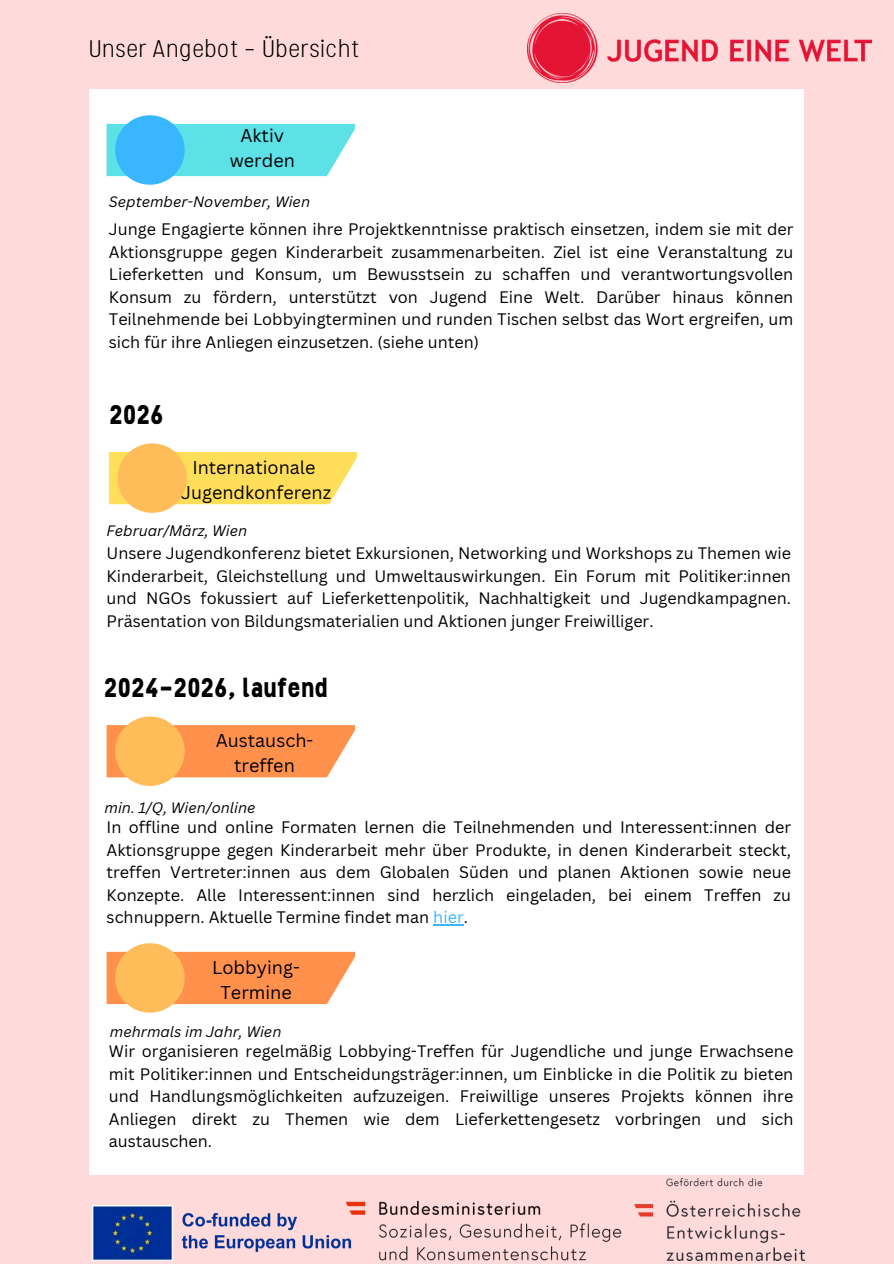
<style>
.page{position:relative;width:894px;height:1264px;background:#fff}
.page>*{position:absolute;margin:0;border:0;box-sizing:border-box;transform-origin:0 0}
.t1{font:700 27px "Stellar";color:#000}
.t2{font:300 24px "Stellar";color:#000}
.t3{font:18px/24.8px "Canva Sans";color:#000;text-align:center}
.t4{font:16.2px/22.5px "Canva Sans";color:#000;text-align:justify}
.t5{font:italic 14.7px "Canva Sans";color:#000}
.s1{color:#38b6ff}
</style>
<div class="page">
<div style="left:0;top:0;width:893px;height:1263px;background:#ffdada"></div>
<div style="left:89px;top:89px;width:715px;height:1085px;background:#fff"></div>
<img style="left:527px;top:13px;width:344px;height:69px">
<svg style="left:107px;top:115px;width:247px;height:70px"></svg>
<svg style="left:109px;top:443px;width:247px;height:70px"></svg>
<svg style="left:107px;top:716px;width:247px;height:70px"></svg>
<hr style="left:433px;top:924px;width:30px;height:1px;background:#38b6ff">
<svg style="left:107px;top:943px;width:247px;height:69px"></svg>
<img style="left:92px;top:1205px;width:241px;height:56px">
<img style="left:634px;top:1178px;width:170px;height:82px">
<img style="left:333px;top:1200px;width:289px;height:61px">
<p class="t2" style="left:89px;top:34px;width:273px">Unser Angebot – Übersicht</p>
<p class="t3" style="left:230px;top:123px;width:67px">Aktiv werden</p>
<p class="t5" style="left:109px;top:192px;width:203px">September-November, Wien</p>
<h2 class="t4" style="left:109px;top:218px;width:686px">Junge Engagierte können ihre Projektkenntnisse praktisch einsetzen, indem sie mit der Aktionsgruppe gegen Kinderarbeit zusammenarbeiten. Ziel ist eine Veranstaltung zu Lieferketten und Konsum, um Bewusstsein zu schaffen und verantwortungsvollen Konsum zu fördern, unterstützt von Jugend Eine Welt. Darüber hinaus können Teilnehmende bei Lobbyingterminen und runden Tischen selbst das Wort ergreifen, um sich für ihre Anliegen einzusetzen. (siehe unten)</h2>
<h3 class="t1" style="left:110px;top:398px;width:56px">2026</h3>
<p class="t3" style="left:181px;top:455px;width:151px">Internationale<br>Jugendkonferenz</p>
<p class="t5" style="left:107px;top:520px;width:142px">Februar/März, Wien</p>
<h1 class="t4" style="left:107px;top:541px;width:685px">Unsere Jugendkonferenz bietet Exkursionen, Networking und Workshops zu Themen wie Kinderarbeit, Gleichstellung und Umweltauswirkungen. Ein Forum mit Politiker:innen und NGOs fokussiert auf Lieferkettenpolitik, Nachhaltigkeit und Jugendkampagnen.<br>Präsentation von Bildungsmaterialien und Aktionen junger Freiwilliger.</h1>
<p class="t1" style="left:104px;top:671px;width:226px">2024-2026, laufend</p>
<h3 class="t3" style="left:216px;top:728px;width:99px">Austausch&shy;treffen</h3>
<p class="t5" style="left:104px;top:797px;width:152px">min. 1/Q, Wien/online</p>
<p class="t4" style="left:107px;top:815px;width:686px">In offline und online Formaten lernen die Teilnehmenden und Interessent:innen der Aktionsgruppe gegen Kinderarbeit mehr über Produkte, in denen Kinderarbeit steckt, treffen Vertreter:innen aus dem Globalen Süden und planen Aktionen sowie neue Konzepte. Alle Interessent:innen sind herzlich eingeladen, bei einem Treffen zu schnuppern. Aktuelle Termine findet man <span class="s1">hier</span>.</p>
<h1 class="t3" style="left:212px;top:954px;width:89px;line-height:25.2px">Lobbying-<br>Termine</h1>
<p class="t5" style="left:110px;top:1021px;width:173px">mehrmals im Jahr, Wien</p>
<h3 class="t4" style="left:109px;top:1039px;width:685px">Wir organisieren regelmäßig Lobbying-Treffen für Jugendliche und junge Erwachsene mit Politiker:innen und Entscheidungsträger:innen, um Einblicke in die Politik zu bieten und Handlungsmöglichkeiten aufzuzeigen. Freiwillige unseres Projekts können ihre Anliegen direkt zu Themen wie dem Lieferkettengesetz vorbringen und sich austauschen.</h3>
</div>
